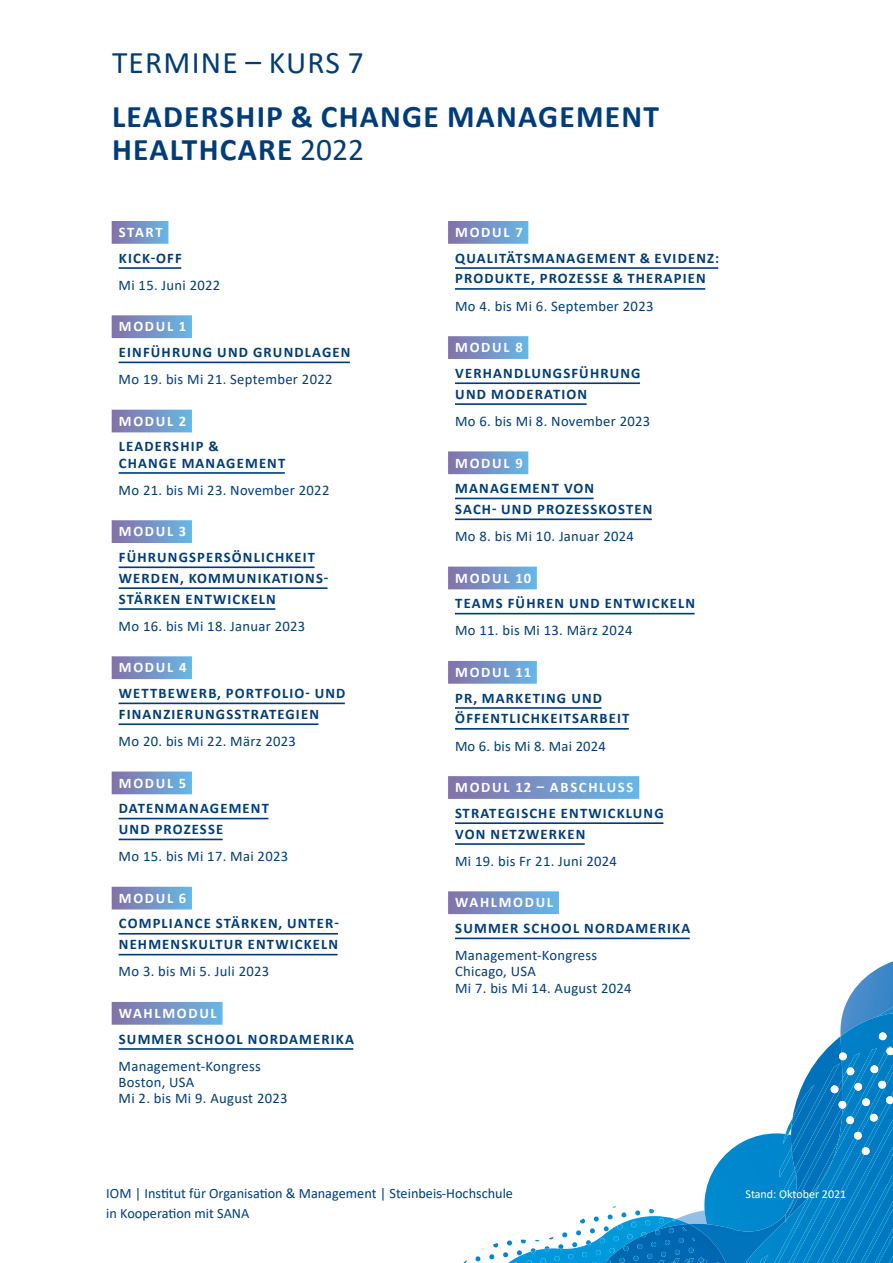
<style>
.page{position:relative;width:893px;height:1263px;background:#fff}
.page>*{position:absolute;margin:0;border:0;box-sizing:border-box;transform-origin:0 0}
._01_Headline{font:700 31.5px "Calibri";letter-spacing:.04em;color:#003d78}
._01_Headline-2{font:31.5px "Calibri";letter-spacing:.04em;color:#003d78}
._03_Headline_klein_o{font:700 14.7px/16.2px "Calibri";letter-spacing:.08em;color:#003d78}
._05_Copy{font:14.7px/16.2px "Calibri";letter-spacing:.02em;color:#003d78}
._03_Kasten_Farbe{font:700 14.7px "Calibri";letter-spacing:.115em;color:#fff}
.t1{font:14.25px "Calibri";color:#003d78}
.t2{font:12px "Calibri";color:#fff}
.s1{font-weight:400}
</style>
<div class="page">
<div style="left:112px;top:221px;width:56px;height:23px;background:linear-gradient(to right,#8571aa,#68b5e3)"></div>
<hr style="left:119px;top:267px;width:62px;height:2px;background:#003d78">
<div style="left:112px;top:315px;width:80px;height:23px;background:linear-gradient(to right,#8570a9,#68b6e4)"></div>
<hr style="left:119px;top:362px;width:231px;height:1px;background:#003d78">
<div style="left:112px;top:410px;width:80px;height:22px;background:linear-gradient(to right,#8570a9,#68b6e4)"></div>
<hr style="left:119px;top:472px;width:166px;height:2px;background:#003d78">
<div style="left:112px;top:520px;width:80px;height:23px;background:linear-gradient(to right,#8570a9,#68b6e4)"></div>
<hr style="left:119px;top:566px;width:196px;height:2px;background:#003d78">
<hr style="left:119px;top:587px;width:208px;height:2px;background:#003d78">
<hr style="left:119px;top:608px;width:156px;height:2px;background:#003d78">
<div style="left:112px;top:656px;width:80px;height:23px;background:linear-gradient(to right,#8570a9,#68b6e4)"></div>
<hr style="left:119px;top:702px;width:226px;height:2px;background:#003d78">
<hr style="left:119px;top:723px;width:199px;height:2px;background:#003d78">
<div style="left:112px;top:771px;width:80px;height:23px;background:linear-gradient(to right,#8570a9,#68b6e4)"></div>
<hr style="left:119px;top:818px;width:149px;height:1px;background:#003d78">
<hr style="left:119px;top:839px;width:104px;height:1px;background:#003d78">
<div style="left:112px;top:887px;width:80px;height:22px;background:linear-gradient(to right,#8570a9,#68b6e4)"></div>
<hr style="left:119px;top:933px;width:219px;height:1px;background:#003d78">
<hr style="left:119px;top:954px;width:219px;height:1px;background:#003d78">
<div style="left:112px;top:1002px;width:111px;height:23px;background:linear-gradient(to right,#8570a9,#67b8e5)"></div>
<hr style="left:119px;top:1048px;width:234px;height:2px;background:#003d78">
<div style="left:448px;top:221px;width:80px;height:23px;background:linear-gradient(to right,#8570a9,#68b6e4)"></div>
<hr style="left:455px;top:267px;width:263px;height:2px;background:#003d78">
<hr style="left:455px;top:288px;width:250px;height:2px;background:#003d78">
<div style="left:448px;top:336px;width:80px;height:23px;background:linear-gradient(to right,#8570a9,#68b6e4)"></div>
<hr style="left:455px;top:382px;width:185px;height:2px;background:#003d78">
<hr style="left:455px;top:403px;width:132px;height:2px;background:#003d78">
<div style="left:448px;top:451px;width:80px;height:23px;background:linear-gradient(to right,#8570a9,#68b6e4)"></div>
<hr style="left:455px;top:498px;width:139px;height:1px;background:#003d78">
<hr style="left:455px;top:518px;width:197px;height:2px;background:#003d78">
<div style="left:448px;top:567px;width:89px;height:22px;background:linear-gradient(to right,#8570a9,#67b7e5)"></div>
<hr style="left:455px;top:613px;width:240px;height:1px;background:#003d78">
<div style="left:448px;top:661px;width:89px;height:23px;background:linear-gradient(to right,#8570a9,#67b7e5)"></div>
<hr style="left:455px;top:707px;width:146px;height:2px;background:#003d78">
<hr style="left:455px;top:728px;width:174px;height:2px;background:#003d78">
<div style="left:448px;top:776px;width:191px;height:23px;background:linear-gradient(to right,#8570a9,#67b7e5)"></div>
<hr style="left:455px;top:822px;width:208px;height:2px;background:#003d78">
<hr style="left:455px;top:843px;width:130px;height:2px;background:#003d78">
<div style="left:448px;top:891px;width:111px;height:23px;background:linear-gradient(to right,#8570a9,#67b7e5)"></div>
<hr style="left:455px;top:937px;width:235px;height:2px;background:#003d78">
<img style="left:664px;top:1219px;width:8px;height:8px">
<img style="left:664px;top:1227px;width:8px;height:31px">
<img style="left:664px;top:1228px;width:8px;height:21px">
<img style="left:654px;top:1218px;width:10px;height:40px">
<svg style="left:463px;top:1206px;width:191px;height:57px"></svg>
<img style="left:589px;top:1260px;width:8px;height:3px">
<img style="left:597px;top:1258px;width:9px;height:5px">
<img style="left:606px;top:1258px;width:66px;height:5px">
<img style="left:616px;top:1260px;width:56px;height:3px">
<img style="left:626px;top:1262px;width:46px;height:1px">
<svg style="left:672px;top:961px;width:221px;height:302px"></svg>
<img style="left:780px;top:1148px;width:12px;height:29px">
<img style="left:791px;top:1063px;width:49px;height:91px">
<p class="_01_Headline-2" style="left:112px;top:40px;width:253px">TERMINE – KURS 7</p>
<p class="_01_Headline" style="left:112px;top:94px;width:548px">LEADERSHIP &amp; CHANGE MANAGEMENT</p>
<p class="_01_Headline" style="left:112px;top:127px;width:253px">HEALTHCARE <span class="s1">2022</span></p>
<p class="_03_Kasten_Farbe" style="left:119px;top:222px;width:45px">START</p>
<p class="_03_Headline_klein_o" style="left:119px;top:249px;width:64px">KICK-OFF</p>
<p class="_05_Copy" style="left:119px;top:276px;width:103px">Mi 15. Juni 2022</p>
<p class="_03_Kasten_Farbe" style="left:119px;top:316px;width:69px">MODUL 1</p>
<p class="_03_Headline_klein_o" style="left:119px;top:344px;width:233px">EINFÜHRUNG UND GRUNDLAGEN</p>
<p class="_05_Copy" style="left:119px;top:371px;width:215px">Mo 19. bis Mi 21. September 2022</p>
<p class="_03_Kasten_Farbe" style="left:119px;top:410px;width:69px">MODUL 2</p>
<p class="_03_Headline_klein_o" style="left:119px;top:438px;width:168px">LEADERSHIP &amp;<br>CHANGE MANAGEMENT</p>
<p class="_05_Copy" style="left:119px;top:481px;width:212px">Mo 21. bis Mi 23. November 2022</p>
<p class="_03_Kasten_Farbe" style="left:119px;top:521px;width:69px">MODUL 3</p>
<p class="_03_Headline_klein_o" style="left:119px;top:549px;width:198px">FÜHRUNGSPERSÖNLICHKEIT</p>
<p class="_03_Headline_klein_o" style="left:119px;top:569px;width:211px">WERDEN, KOMMUNIKATIONS-</p>
<p class="_03_Headline_klein_o" style="left:119px;top:590px;width:159px">STÄRKEN ENTWICKELN</p>
<p class="_05_Copy" style="left:119px;top:617px;width:188px">Mo 16. bis Mi 18. Januar 2023</p>
<p class="_03_Kasten_Farbe" style="left:119px;top:657px;width:69px">MODUL 4</p>
<p class="_03_Headline_klein_o" style="left:119px;top:685px;width:228px">WETTBEWERB, PORTFOLIO- UND</p>
<p class="_03_Headline_klein_o" style="left:119px;top:706px;width:202px">FINANZIERUNGSSTRATEGIEN</p>
<p class="_05_Copy" style="left:119px;top:732px;width:179px">Mo 20. bis Mi 22. März 2023</p>
<p class="_03_Kasten_Farbe" style="left:119px;top:772px;width:69px">MODUL 5</p>
<p class="_03_Headline_klein_o" style="left:119px;top:800px;width:152px">DATENMANAGEMENT</p>
<p class="_03_Headline_klein_o" style="left:119px;top:821px;width:106px">UND PROZESSE</p>
<p class="_05_Copy" style="left:119px;top:848px;width:171px">Mo 15. bis Mi 17. Mai 2023</p>
<p class="_03_Kasten_Farbe" style="left:119px;top:887px;width:69px">MODUL 6</p>
<p class="_03_Headline_klein_o" style="left:119px;top:915px;width:221px">COMPLIANCE STÄRKEN, UNTER-</p>
<p class="_03_Headline_klein_o" style="left:119px;top:936px;width:221px">NEHMENSKULTUR ENTWICKELN</p>
<p class="_05_Copy" style="left:119px;top:963px;width:152px">Mo 3. bis Mi 5. Juli 2023</p>
<p class="_03_Kasten_Farbe" style="left:119px;top:1003px;width:99px">WAHLMODUL</p>
<p class="_03_Headline_klein_o" style="left:119px;top:1030px;width:237px">SUMMER SCHOOL NORDAMERIKA</p>
<p class="_05_Copy" style="left:119px;top:1057px;width:171px">Management-Kongress<br>Boston, USA<br>Mi 2. bis Mi 9. August 2023</p>
<p class="_03_Kasten_Farbe" style="left:455px;top:222px;width:69px">MODUL 7</p>
<p class="_03_Headline_klein_o" style="left:455px;top:249px;width:265px">QUALITÄTSMANAGEMENT &amp; EVIDENZ:</p>
<p class="_03_Headline_klein_o" style="left:455px;top:270px;width:252px">PRODUKTE, PROZESSE &amp; THERAPIEN</p>
<p class="_05_Copy" style="left:455px;top:297px;width:200px">Mo 4. bis Mi 6. September 2023</p>
<p class="_03_Kasten_Farbe" style="left:455px;top:337px;width:69px">MODUL 8</p>
<p class="_03_Headline_klein_o" style="left:455px;top:365px;width:187px">VERHANDLUNGSFÜHRUNG</p>
<p class="_03_Headline_klein_o" style="left:455px;top:385px;width:133px">UND MODERATION</p>
<p class="_05_Copy" style="left:455px;top:412px;width:197px">Mo 6. bis Mi 8. November 2023</p>
<p class="_03_Kasten_Farbe" style="left:455px;top:452px;width:69px">MODUL 9</p>
<p class="_03_Headline_klein_o" style="left:455px;top:480px;width:140px">MANAGEMENT VON</p>
<p class="_03_Headline_klein_o" style="left:455px;top:501px;width:199px">SACH- UND PROZESSKOSTEN</p>
<p class="_05_Copy" style="left:455px;top:528px;width:181px">Mo 8. bis Mi 10. Januar 2024</p>
<p class="_03_Kasten_Farbe" style="left:455px;top:567px;width:78px">MODUL 10</p>
<p class="_03_Headline_klein_o" style="left:455px;top:595px;width:241px">TEAMS FÜHREN UND ENTWICKELN</p>
<p class="_05_Copy" style="left:455px;top:622px;width:179px">Mo 11. bis Mi 13. März 2024</p>
<p class="_03_Kasten_Farbe" style="left:455px;top:662px;width:78px">MODUL 11</p>
<p class="_03_Headline_klein_o" style="left:455px;top:689px;width:148px">PR, MARKETING UND</p>
<p class="_03_Headline_klein_o" style="left:455px;top:710px;width:176px">ÖFFENTLICHKEITSARBEIT</p>
<p class="_05_Copy" style="left:455px;top:737px;width:152px">Mo 6. bis Mi 8. Mai 2024</p>
<p class="_03_Kasten_Farbe" style="left:455px;top:777px;width:180px">MODUL 12 – ABSCHLUSS</p>
<p class="_03_Headline_klein_o" style="left:455px;top:804px;width:210px">STRATEGISCHE ENTWICKLUNG</p>
<p class="_03_Headline_klein_o" style="left:455px;top:825px;width:132px">VON NETZWERKEN</p>
<p class="_05_Copy" style="left:455px;top:852px;width:164px">Mi 19. bis Fr 21. Juni 2024</p>
<p class="_03_Kasten_Farbe" style="left:455px;top:892px;width:99px">WAHLMODUL</p>
<p class="_03_Headline_klein_o" style="left:455px;top:920px;width:237px">SUMMER SCHOOL NORDAMERIKA</p>
<p class="_05_Copy" style="left:455px;top:947px;width:178px">Management-Kongress<br>Chicago, USA<br>Mi 7. bis Mi 14. August 2024</p>
<p class="t1" style="left:106px;top:1184px;width:408px">IOM | Institut für Organisation &amp; Management | Steinbeis-Hochschule</p>
<p class="t1" style="left:106px;top:1203px;width:145px">in Kooperation mit SANA</p>
<p class="t2" style="left:745px;top:1186px;width:102px">Stand: Oktober 2021</p>
</div>
